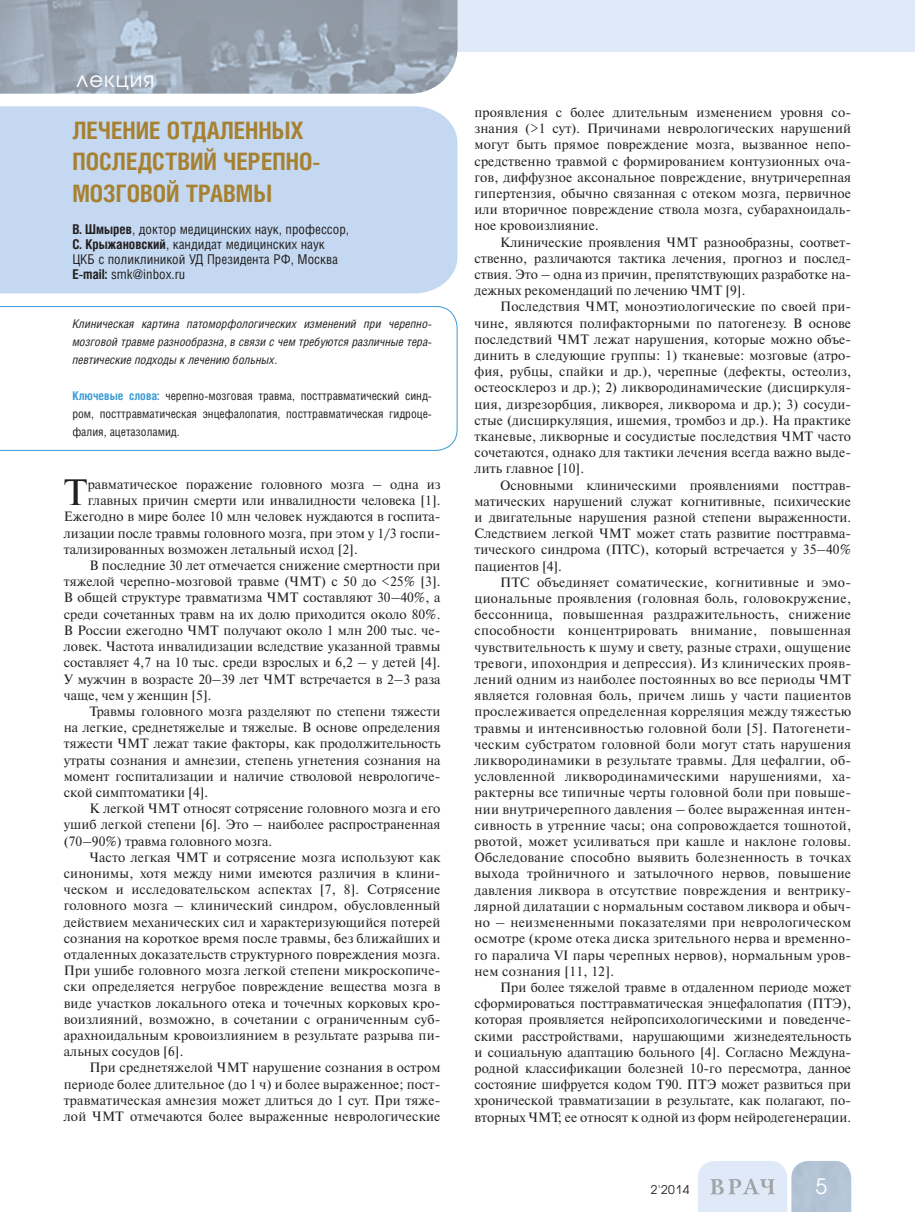
<style>
.page{position:relative;width:915px;height:1212px;background:#fff}
.page>*{position:absolute;margin:0;border:0;box-sizing:border-box;transform-origin:0 0}
.t1{font:36.6px "Newton C";color:#231f20}
.t2{font:700 24px/31.5px "Helios Cond";color:#a78131}
.t3{font:21px "Avant Garde Gothic C";letter-spacing:.05em;color:#fff}
.t4{font:13.5px/16.2px "Newton C";color:#231f20;text-align:justify}
.t5{font:13.5px/15px "Helios Cond";color:#231f20}
.t6{font:italic 12px/18px "Helios Cond";color:#231f20;text-align:justify}
.t7{font:12px/18px "Helios Cond";color:#231f20;text-align:justify}
.t8{font:12px "Avant Garde Gothic C";color:#231f20}
.s1{font-weight:700}
.s2{font-weight:700;color:#3c9cd6}
</style>
<div class="page">
<div style="left:0;top:0;width:914px;height:51px;background:#dfe9f7"></div>
<svg style="left:698px;top:1161px;width:152px;height:51px"></svg>
<div style="left:0;top:106px;width:457px;height:187px;background:#c4d9f1"></div>
<svg style="left:0;top:306px;width:457px;height:145px"></svg>
<svg style="left:0;top:0;width:410px;height:94px"></svg>
<img style="left:410px;top:0;width:47px;height:94px">
<h3 class="t3" style="left:77px;top:70px;width:79px">лекция</h3>
<h2 class="t2" style="left:72px;top:117px;width:249px">ЛЕЧЕНИЕ ОТДАЛЕННЫХ<br>ПОСЛЕДСТВИЙ ЧЕРЕПНО-<br>МОЗГОВОЙ ТРАВМЫ</h2>
<p class="t5" style="left:72px;top:223px;width:278px"><span class="s1">В. Шмырев</span>, доктор медицинских наук, профессор, <span class="s1">С. Крыжановский</span>, кандидат медицинских наук ЦКБ с поликлиникой УД Президента РФ, Москва <span class="s1">E-mail:</span> smk@inbox.ru</p>
<p class="t6" style="left:72px;top:316px;width:361px">Клиническая картина патоморфологических изменений при черепно&shy;мозговой травме разнообразна, в связи с чем требуются различные тера&shy;певтические подходы к лечению больных.</p>
<p class="t7" style="left:72px;top:388px;width:361px"><span class="s2">Ключевые слова:</span> черепно-мозговая травма, посттравматический синд&shy;ром, посттравматическая энцефалопатия, посттравматическая гидроце&shy;фалия, ацетазоламид.</p>
<h1 class="t1" style="left:64px;top:479px;width:25px">Т</h1>
<p class="t4" style="left:88px;top:478px;width:354px">равматическое поражение головного мозга – одна из</p>
<p class="t4" style="left:88px;top:494px;width:354px">главных причин смерти или инвалидности человека [1].</p>
<p class="t4" style="left:64px;top:510px;width:378px">Ежегодно в мире более 10 млн человек нуждаются в госпита-</p>
<p class="t4" style="left:64px;top:526px;width:378px">лизации после травмы головного мозга, при этом у 1/3 госпи-</p>
<p class="t4" style="left:64px;top:542px;width:295px">тализированных возможен летальный исход [2].</p>
<p class="t4" style="left:89px;top:559px;width:352px">В последние 30 лет отмечается снижение смертности при</p>
<p class="t4" style="left:64px;top:575px;width:378px">тяжелой черепно-мозговой травме (ЧМТ) с 50 до &lt;25% [3].</p>
<p class="t4" style="left:64px;top:591px;width:378px">В общей структуре травматизма ЧМТ составляют 30–40%, а</p>
<p class="t4" style="left:64px;top:607px;width:378px">среди сочетанных травм на их долю приходится около 80%.</p>
<p class="t4" style="left:64px;top:623px;width:378px">В России ежегодно ЧМТ получают около 1 млн 200 тыс. че-</p>
<p class="t4" style="left:64px;top:640px;width:378px">ловек. Частота инвалидизации вследствие указанной травмы</p>
<p class="t4" style="left:64px;top:656px;width:378px">составляет 4,7 на 10 тыс. среди взрослых и 6,2 – у детей [4].</p>
<p class="t4" style="left:64px;top:672px;width:378px">У мужчин в возрасте 20–39 лет ЧМТ встречается в 2–3 раза</p>
<p class="t4" style="left:64px;top:688px;width:149px">чаще, чем у женщин [5].</p>
<p class="t4" style="left:89px;top:704px;width:352px">Травмы головного мозга разделяют по степени тяжести</p>
<p class="t4" style="left:64px;top:721px;width:378px">на легкие, среднетяжелые и тяжелые. В основе определения</p>
<p class="t4" style="left:64px;top:737px;width:378px">тяжести ЧМТ лежат такие факторы, как продолжительность</p>
<p class="t4" style="left:64px;top:753px;width:378px">утраты сознания и амнезии, степень угнетения сознания на</p>
<p class="t4" style="left:64px;top:769px;width:378px">момент госпитализации и наличие стволовой неврологиче-</p>
<p class="t4" style="left:64px;top:785px;width:146px">ской симптоматики [4].</p>
<p class="t4" style="left:89px;top:802px;width:352px">К легкой ЧМТ относят сотрясение головного мозга и его</p>
<p class="t4" style="left:64px;top:818px;width:378px">ушиб легкой степени [6]. Это – наиболее распространенная</p>
<p class="t4" style="left:64px;top:834px;width:210px">(70–90%) травма головного мозга.</p>
<p class="t4" style="left:89px;top:850px;width:352px">Часто легкая ЧМТ и сотрясение мозга используют как</p>
<p class="t4" style="left:64px;top:866px;width:378px">синонимы, хотя между ними имеются различия в клини-</p>
<p class="t4" style="left:64px;top:883px;width:378px">ческом и исследовательском аспектах [7, 8]. Сотрясение</p>
<p class="t4" style="left:64px;top:899px;width:378px">головного мозга – клинический синдром, обусловленный</p>
<p class="t4" style="left:64px;top:915px;width:378px">действием механических сил и характеризующийся потерей</p>
<p class="t4" style="left:64px;top:931px;width:378px">сознания на короткое время после травмы, без ближайших и</p>
<p class="t4" style="left:64px;top:947px;width:378px">отдаленных доказательств структурного повреждения мозга.</p>
<p class="t4" style="left:64px;top:964px;width:378px">При ушибе головного мозга легкой степени микроскопиче-</p>
<p class="t4" style="left:64px;top:980px;width:378px">ски определяется негрубое повреждение вещества мозга в</p>
<p class="t4" style="left:64px;top:996px;width:378px">виде участков локального отека и точечных корковых кро-</p>
<p class="t4" style="left:64px;top:1012px;width:378px">воизлияний, возможно, в сочетании с ограниченным суб-</p>
<p class="t4" style="left:64px;top:1028px;width:378px">арахноидальным кровоизлиянием в результате разрыва пи-</p>
<p class="t4" style="left:64px;top:1045px;width:121px">альных сосудов [6].</p>
<p class="t4" style="left:89px;top:1061px;width:352px">При среднетяжелой ЧМТ нарушение сознания в остром</p>
<p class="t4" style="left:64px;top:1077px;width:378px">периоде более длительное (до 1 ч) и более выраженное; пост-</p>
<p class="t4" style="left:64px;top:1093px;width:378px">травматическая амнезия может длиться до 1 сут. При тяже-</p>
<p class="t4" style="left:64px;top:1109px;width:378px">лой ЧМТ отмечаются более выраженные неврологические</p>
<p class="t4" style="left:474px;top:106px;width:378px">проявления с более длительным изменением уровня со&shy;знания (&gt;1 сут). Причинами неврологических нарушений могут быть прямое повреждение мозга, вызванное непо&shy;средственно травмой с формированием контузионных оча&shy;гов, диффузное аксональное повреждение, внутричерепная гипертензия, обычно связанная с отеком мозга, первичное или вторичное повреждение ствола мозга, субарахноидаль&shy;ное кровоизлияние.</p>
<p class="t4" style="left:474px;top:235px;width:378px;text-indent:26px">Клинические проявления ЧМТ разнообразны, соответ&shy;ственно, различаются тактика лечения, прогноз и послед&shy;ствия. Это – одна из причин, препятствующих разработке на&shy;дежных рекомендаций по лечению ЧМТ [9].</p>
<p class="t4" style="left:474px;top:300px;width:378px;text-indent:26px">Последствия ЧМТ, моноэтиологические по своей при&shy;чине, являются полифакторными по патогенезу. В основе последствий ЧМТ лежат нарушения, которые можно объе&shy;динить в следующие группы: 1) тканевые: мозговые (атро&shy;фия, рубцы, спайки и др.), черепные (дефекты, остеолиз, остеосклероз и др.); 2) ликвородинамические (дисциркуля&shy;ция, дизрезорбция, ликворея, ликворома и др.); 3) сосуди&shy;стые (дисциркуляция, ишемия, тромбоз и др.). На практике тканевые, ликворные и сосудистые последствия ЧМТ часто сочетаются, однако для тактики лечения всегда важно выде&shy;лить главное [10].</p>
<p class="t4" style="left:474px;top:478px;width:378px;text-indent:26px">Основными клиническими проявлениями посттрав&shy;матических нарушений служат когнитивные, психические и двигательные нарушения разной степени выраженности.<br>Следствием легкой ЧМТ может стать развитие посттравма&shy;тического синдрома (ПТС), который встречается у 35–40% пациентов [4].</p>
<p class="t4" style="left:474px;top:575px;width:378px;text-indent:26px">ПТС объединяет соматические, когнитивные и эмо&shy;циональные проявления (головная боль, головокружение, бессонница, повышенная раздражительность, снижение способности концентрировать внимание, повышенная чувствительность к шуму и свету, разные страхи, ощущение тревоги, ипохондрия и депрессия). Из клинических прояв&shy;лений одним из наиболее постоянных во все периоды ЧМТ является головная боль, причем лишь у части пациентов прослеживается определенная корреляция между тяжестью травмы и интенсивностью головной боли [5]. Патогенети&shy;ческим субстратом головной боли могут стать нарушения ликвородинамики в результате травмы. Для цефалгии, об&shy;условленной ликвородинамическими нарушениями, ха&shy;рактерны все типичные черты головной боли при повыше&shy;нии внутричерепного давления – более выраженная интен&shy;сивность в утренние часы; она сопровождается тошнотой, рвотой, может усиливаться при кашле и наклоне головы.<br>Обследование способно выявить болезненность в точках выхода тройничного и затылочного нервов, повышение давления ликвора в отсутствие повреждения и вентрику&shy;лярной дилатации с нормальным составом ликвора и обыч&shy;но – неизмененными показателями при неврологическом осмотре (кроме отека диска зрительного нерва и временно&shy;го паралича VI пары черепных нервов), нормальным уров&shy;нем сознания [11, 12].</p>
<p class="t4" style="left:474px;top:980px;width:378px;text-indent:26px">При более тяжелой травме в отдаленном периоде может сформироваться посттравматическая энцефалопатия (ПТЭ), которая проявляется нейропсихологическими и поведенче&shy;скими расстройствами, нарушающими жизнедеятельность и социальную адаптацию больного [4]. Согласно Междуна&shy;родной классификации болезней 10-го пересмотра, данное состояние шифруется кодом Т90. ПТЭ может развиться при хронической травматизации в результате, как полагают, по&shy;вторных ЧМТ; ее относят к одной из форм нейродегенерации.</p>
<p class="t8" style="left:650px;top:1184px;width:40px">2'2014</p>
<h3 class="t3" style="left:815px;top:1177px;width:13px">5</h3>
</div>
